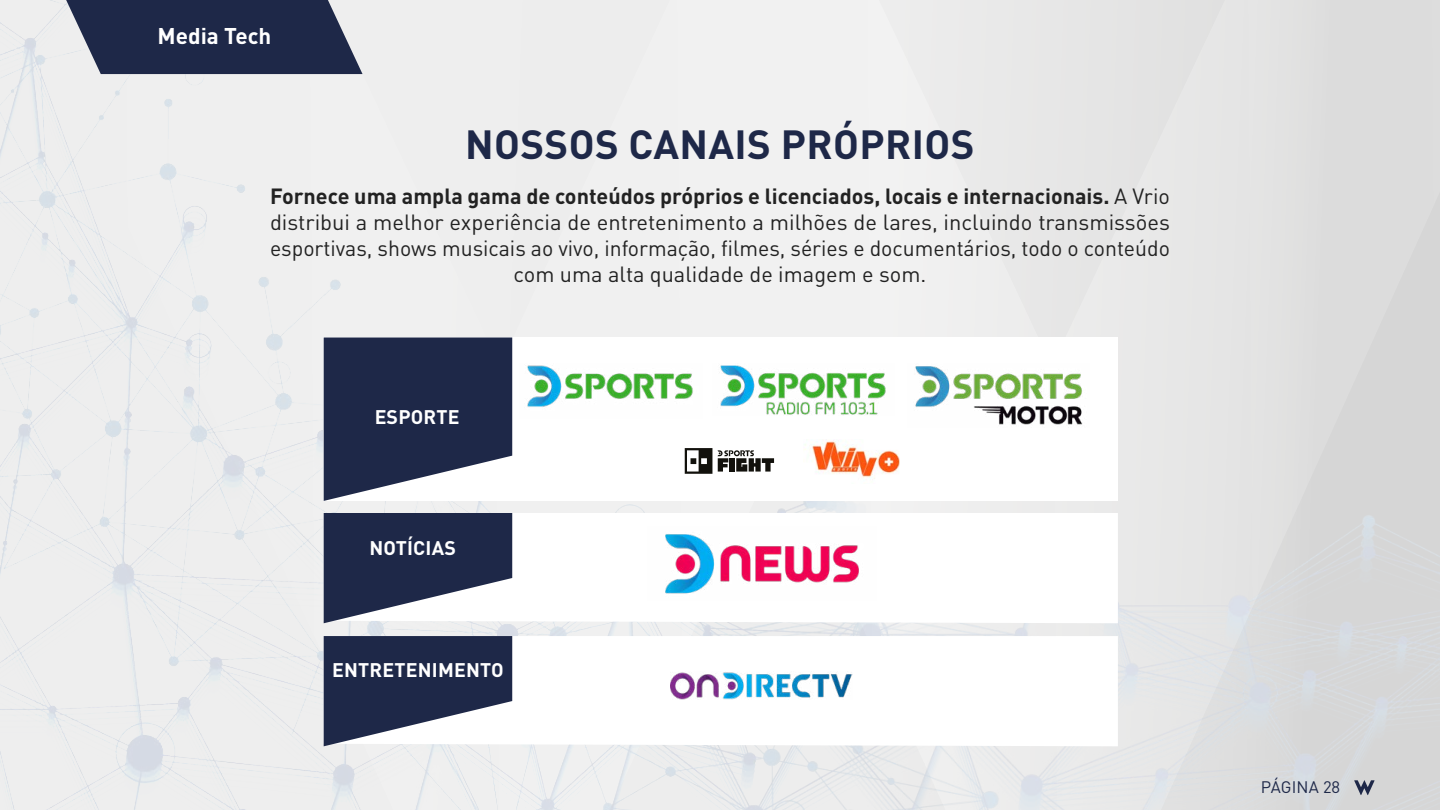
<style>
.page{position:relative;width:1440px;height:810px;background:#fff}
.page>*{position:absolute;margin:0;border:0;box-sizing:border-box;transform-origin:0 0}
.t1{font:700 40.28px "DIN Pro";letter-spacing:.01em;color:#1e2848}
.t2{font:700 22.5px "DIN Pro";color:#fff}
.t3{font:21.75px/26.1px "DIN Pro";color:#222;text-align:center}
.t4{font:700 19.5px "DIN Pro";letter-spacing:.01em;color:#fff}
.t5{font:16.5px "DIN Pro";letter-spacing:.005em;color:#1e2848}
.s1{font-weight:700}
</style>
<div class="page">
<img style="left:0;top:0;width:1440px;height:810px">
<svg style="left:16px;top:0;width:347px;height:74px"></svg>
<svg style="left:1354px;top:780px;width:21px;height:15px"></svg>
<svg style="left:323px;top:338px;width:795px;height:163px"></svg>
<svg style="left:323px;top:513px;width:795px;height:110px"></svg>
<svg style="left:323px;top:636px;width:795px;height:110px"></svg>
<svg style="left:324px;top:513px;width:188px;height:110px"></svg>
<svg style="left:324px;top:636px;width:188px;height:110px"></svg>
<svg style="left:324px;top:338px;width:188px;height:163px"></svg>
<img style="left:520px;top:363px;width:182px;height:56px">
<img style="left:713px;top:363px;width:182px;height:53px">
<img style="left:907px;top:363px;width:183px;height:65px">
<svg style="left:685px;top:448px;width:27px;height:26px"></svg>
<svg style="left:718px;top:450px;width:56px;height:22px"></svg>
<img style="left:647px;top:526px;width:229px;height:75px">
<img style="left:671px;top:672px;width:182px;height:27px">
<img style="left:804px;top:439px;width:98px;height:45px">
<p class="t2" style="left:157px;top:20px;width:115px">Media Tech</p>
<h1 class="t1" style="left:465px;top:117px;width:511px">NOSSOS CANAIS PRÓPRIOS</h1>
<p class="t3" style="left:270px;top:182px;width:901px"><span class="s1">Fornece uma ampla gama de conteúdos próprios e licenciados, locais e internacionais.</span> A Vrio distribui a melhor experiência de entretenimento a milhões de lares, incluindo transmissões esportivas, shows musicais ao vivo, informação, filmes, séries e documentários, todo o conteúdo com uma alta qualidade de imagem e som.</p>
<p class="t4" style="left:375px;top:404px;width:86px">ESPORTE</p>
<p class="t4" style="left:369px;top:535px;width:88px">NOTÍCIAS</p>
<p class="t4" style="left:332px;top:656px;width:173px">ENTRETENIMENTO</p>
<p class="t5" style="left:1261px;top:776px;width:81px">PÁGINA 28</p>
</div>
